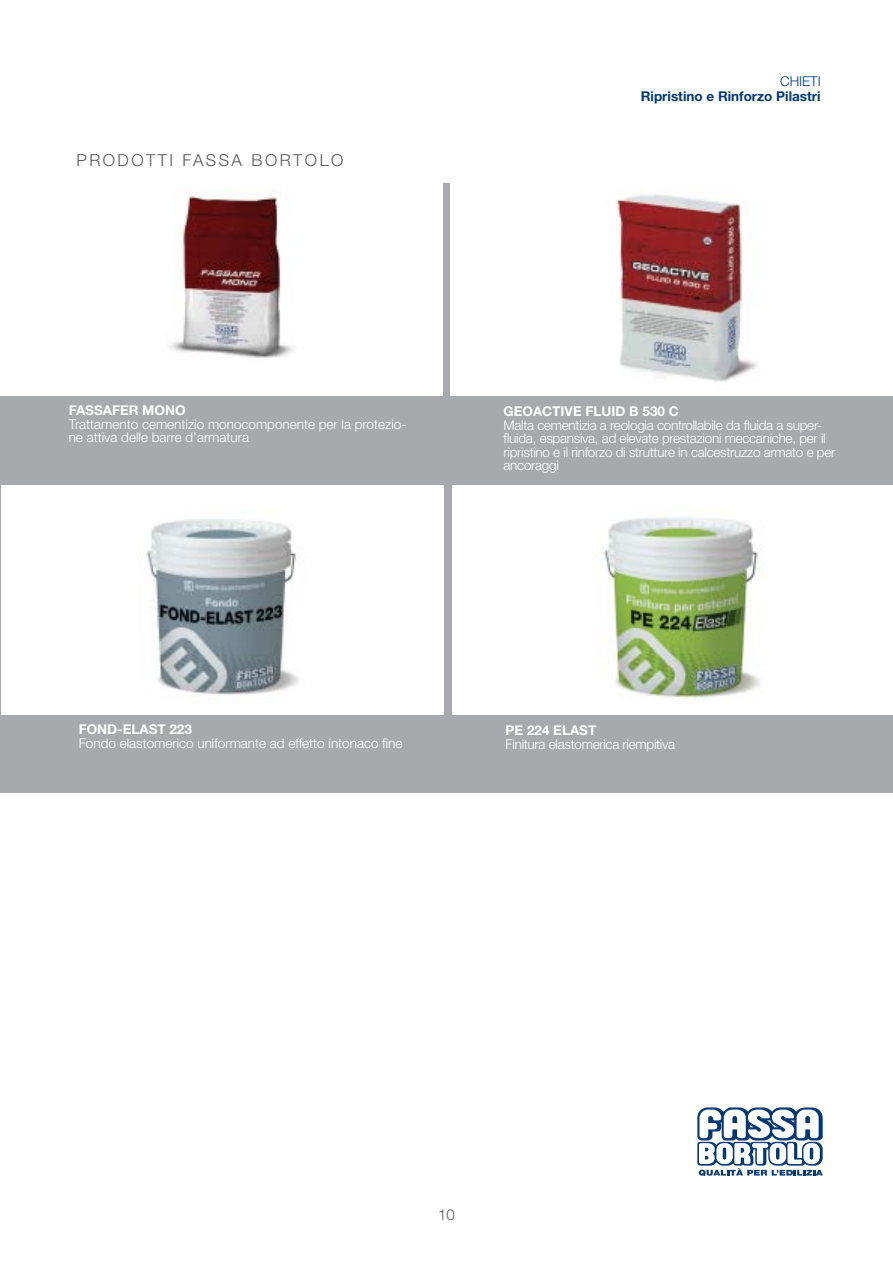
<style>
.page{position:relative;width:893px;height:1263px;background:#fff}
.page>*{position:absolute;margin:0;border:0;box-sizing:border-box;transform-origin:0 0}
.t1{font:300 16.5px "Helvetica Neue LT Std";letter-spacing:.15em;color:#57585a}
.t2{font:300 15px "Helvetica Neue LT Std";color:#57585a}
.Titolo_Sinistra{font:300 13.5px/13.5px "Helvetica Neue LT Std";letter-spacing:-.02em;color:#fff}
.Titolo_Sinistra-2{font:300 13.5px/13.5px "Helvetica Neue LT Std";color:#fff}
.Titolo_Sinistra-3{font:700 13.5px "Helvetica Neue LT Std";color:#fff}
.t3{font:700 13.5px "Helvetica Neue LT Std";color:#013874}
.t4{font:300 13.5px "Helvetica Neue LT Std";color:#013874}
</style>
<div class="page">
<svg style="left:697px;top:1107px;width:126px;height:69px"></svg>
<div style="left:0;top:183px;width:893px;height:302px;background:#a8a9ad"></div>
<div style="left:0;top:166px;width:442px;height:230px;background:#fff"></div>
<img style="left:169px;top:191px;width:125px;height:167px">
<div style="left:451px;top:166px;width:442px;height:230px;background:#fff"></div>
<img style="left:616px;top:194px;width:141px;height:188px">
<div style="left:0;top:485px;width:893px;height:307px;background:#a8a9ad"></div>
<div style="left:1px;top:485px;width:443px;height:230px;background:#fff"></div>
<img style="left:146px;top:519px;width:154px;height:181px">
<div style="left:452px;top:485px;width:441px;height:230px;background:#fff"></div>
<img style="left:596px;top:508px;width:168px;height:192px">
<p class="t1" style="left:77px;top:150px;width:268px">PRODOTTI FASSA BORTOLO</p>
<p class="Titolo_Sinistra-3" style="left:69px;top:402px;width:118px">FASSAFER MONO</p>
<p class="Titolo_Sinistra-2" style="left:69px;top:417px;width:339px">Trattamento cementizio monocomponente per la protezio&shy;ne attiva delle barre d’armatura</p>
<p class="t4" style="left:780px;top:73px;width:42px">CHIETI</p>
<p class="t3" style="left:641px;top:88px;width:181px">Ripristino e Rinforzo Pilastri</p>
<p class="Titolo_Sinistra-3" style="left:504px;top:403px;width:177px">GEOACTIVE FLUID B 530 C</p>
<p class="Titolo_Sinistra" style="left:504px;top:418px;width:333px">Malta cementizia a reologia controllabile da fluida a super&shy;fluida, espansiva, ad elevate prestazioni meccaniche, per il ripristino e il rinforzo di strutture in calcestruzzo armato e per ancoraggi</p>
<p class="Titolo_Sinistra-3" style="left:79px;top:721px;width:115px">FOND-ELAST 223</p>
<p class="Titolo_Sinistra-2" style="left:79px;top:736px;width:325px">Fondo elastomerico uniformante ad effetto intonaco fine</p>
<p class="Titolo_Sinistra-3" style="left:505px;top:722px;width:92px">PE 224 ELAST</p>
<p class="Titolo_Sinistra" style="left:505px;top:737px;width:171px">Finitura elastomerica riempitiva</p>
<p class="t2" style="left:438px;top:1205px;width:18px">10</p>
</div>
